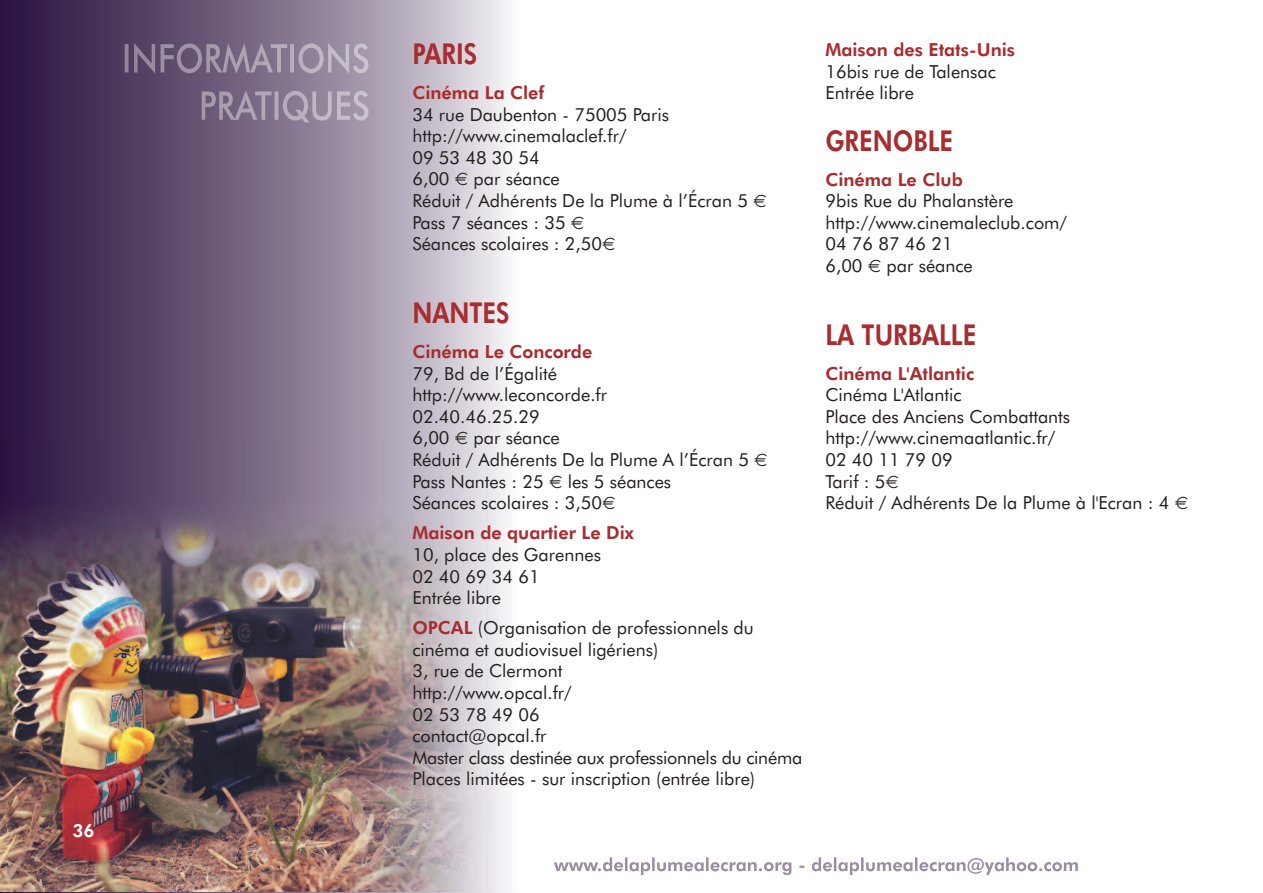
<style>
.page{position:relative;width:1263px;height:893px;background:#fff}
.page>*{position:absolute;margin:0;border:0;box-sizing:border-box;transform-origin:0 0}
.t1{font:800 28.8px "Futura BT";color:#a82c30;scale:.83 1}
.t2{font:18px/21.6px "Futura BT";color:#231f20}
.t3{font:800 18px "Futura BT";color:#a82c30}
.t4{font:800 18px "Futura BT";color:#fff}
.s1{font-weight:800;color:#a82c30}
</style>
<div class="page">
<img style="left:0;top:0;width:507px;height:893px">
<img style="left:0;top:441px;width:507px;height:450px">
<svg style="left:593px;top:857px;width:126px;height:18px"></svg>
<img style="left:554px;top:862px;width:39px;height:9px">
<img style="left:125px;top:43px;width:243px;height:31px">
<img style="left:202px;top:90px;width:166px;height:32px">
<svg style="left:455px;top:173px;width:13px;height:13px"></svg>
<svg style="left:455px;top:432px;width:13px;height:13px"></svg>
<p class="t4" style="left:72px;top:823px;width:24px">36</p>
<h1 class="t1" style="left:412px;top:43px;width:80px">PARIS</h1>
<p class="t3" style="left:412px;top:85px;width:133px">Cinéma La Clef</p>
<p class="t2" style="left:412px;top:105px;width:258px">34 rue Daubenton - 75005 Paris http://www.cinemalaclef.fr/<br>09 53 48 30 54<br>6,00</p>
<p class="t2" style="left:412px;top:170px;width:337px;text-indent:61px">par séance<br>Réduit / Adhérents De la Plume à l’Écran 5<br>Pass 7 séances : 35<br>Séances scolaires : 2,50</p>
<h1 class="t1" style="left:412px;top:301px;width:119px">NANTES</h1>
<p class="t3" style="left:412px;top:344px;width:181px">Cinéma Le Concorde</p>
<p class="t2" style="left:412px;top:364px;width:196px">79, Bd de l’Égalité http://www.leconcorde.fr<br>02.40.46.25.29<br>6,00</p>
<p class="t2" style="left:412px;top:429px;width:338px;text-indent:61px">par séance<br>Réduit / Adhérents De la Plume A l’Écran 5<br>Pass Nantes : 25</p>
<p class="t2" style="left:412px;top:472px;width:260px;text-indent:155px">les 5 séances<br>Séances scolaires : 3,50</p>
<p class="t3" style="left:412px;top:526px;width:223px">Maison de quartier Le Dix</p>
<p class="t2" style="left:412px;top:545px;width:190px">10, place des Garennes<br>02 40 69 34 61<br>Entrée libre</p>
<p class="t2" style="left:412px;top:619px;width:391px"><span class="s1">OPCAL</span> (Organisation de professionnels du cinéma et audiovisuel ligériens)<br>3, rue de Clermont<br>http://www.opcal.fr/<br>02 53 78 49 06<br>contact@opcal.fr<br>Master class destinée aux professionnels du cinéma<br>Places limitées - sur inscription (entrée libre)</p>
<p class="t3" style="left:825px;top:43px;width:191px">Maison des Etats-Unis</p>
<p class="t2" style="left:825px;top:62px;width:172px">16bis rue de Talensac<br>Entrée libre</p>
<h1 class="t1" style="left:825px;top:129px;width:156px">GRENOBLE</h1>
<p class="t3" style="left:825px;top:172px;width:139px">Cinéma Le Club</p>
<p class="t2" style="left:825px;top:191px;width:243px">9bis Rue du Phalanstère http://www.cinemaleclub.com/<br>04 76 87 46 21<br>6,00</p>
<p class="t2" style="left:886px;top:256px;width:88px">par séance</p>
<h1 class="t1" style="left:825px;top:323px;width:184px">LA TURBALLE</h1>
<p class="t3" style="left:825px;top:366px;width:150px">Cinéma L'Atlantic</p>
<p class="t2" style="left:825px;top:386px;width:345px">Cinéma L'Atlantic<br>Place des Anciens Combattants http://www.cinemaatlantic.fr/<br>02 40 11 79 09<br>Tarif : 5<br>Réduit / Adhérents De la Plume à l'Ecran : 4</p>
</div>
